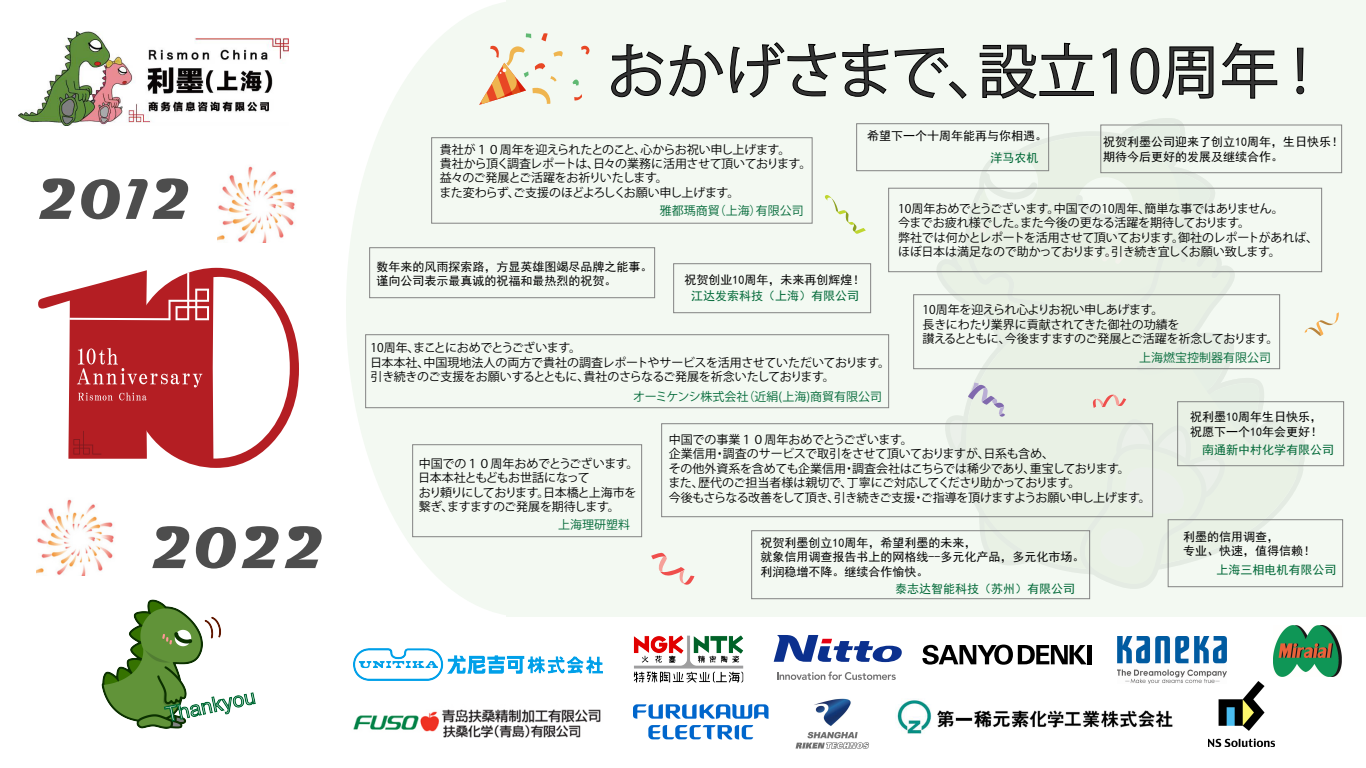
<style>
.page{position:relative;width:1366px;height:768px;background:#fff}
.page>*{position:absolute;margin:0;border:0;box-sizing:border-box;transform-origin:0 0}
.t1{font:700 60px "Magneto";color:#4d4d4d}
.t2{font:59px "Koz Go Pr 6 N";color:#333}
.t3{font:700 58px "Magneto";color:#4d4d4d}
.t4{font:12px/14.4px "Koz Go Pr 6 N";letter-spacing:-.03em;color:#000}
.t5{font:12px/14.4px "Sim Hei";color:#000}
.t6{font:12px "Sim Hei";color:#006837}
.t7{font:12px "Koz Go Pr 6 N";color:#006837}
</style>
<div class="page">
<img style="left:101px;top:599px;width:155px;height:130px">
<svg style="left:38px;top:268px;width:261px;height:200px"></svg>
<img style="left:18px;top:31px;width:271px;height:95px">
<div style="left:506px;top:0;width:860px;height:617px;background:#f3f9f2"></div>
<div style="left:346px;top:0;width:358px;height:617px;background:#f3f9f2;border-radius:50%"></div>
<svg style="left:611px;top:44px;width:112px;height:53px"></svg>
<svg style="left:730px;top:42px;width:106px;height:56px"></svg>
<svg style="left:842px;top:44px;width:46px;height:53px"></svg>
<svg style="left:895px;top:48px;width:72px;height:51px"></svg>
<svg style="left:980px;top:43px;width:114px;height:56px"></svg>
<svg style="left:1102px;top:48px;width:15px;height:46px"></svg>
<svg style="left:1131px;top:46px;width:83px;height:53px"></svg>
<svg style="left:1222px;top:42px;width:55px;height:57px"></svg>
<svg style="left:1296px;top:48px;width:8px;height:46px"></svg>
<img style="left:217px;top:166px;width:78px;height:77px">
<img style="left:36px;top:499px;width:78px;height:77px">
<svg style="left:581px;top:45px;width:9px;height:10px"></svg>
<svg style="left:572px;top:79px;width:7px;height:7px"></svg>
<svg style="left:574px;top:94px;width:8px;height:7px"></svg>
<svg style="left:479px;top:33px;width:84px;height:72px"></svg>
<img style="left:897px;top:700px;width:276px;height:34px">
<img style="left:795px;top:698px;width:74px;height:51px">
<img style="left:633px;top:704px;width:135px;height:36px">
<img style="left:1209px;top:681px;width:66px;height:66px">
<img style="left:1117px;top:636px;width:110px;height:48px">
<img style="left:1273px;top:625px;width:69px;height:52px">
<img style="left:633px;top:635px;width:111px;height:48px">
<svg style="left:774px;top:635px;width:128px;height:27px"></svg>
<svg style="left:777px;top:672px;width:119px;height:8px"></svg>
<hr style="left:1088px;top:645px;width:4px;height:19px;background:#000">
<svg style="left:922px;top:645px;width:165px;height:20px"></svg>
<img style="left:353px;top:709px;width:248px;height:29px">
<img style="left:353px;top:648px;width:250px;height:32px">
<svg style="left:936px;top:118px;width:403px;height:471px"></svg>
<svg style="left:651px;top:552px;width:43px;height:33px"></svg>
<svg style="left:824px;top:195px;width:42px;height:39px"></svg>
<div style="left:431px;top:137px;width:381px;height:86px;border:1px solid #838483"></div>
<div style="left:1101px;top:125px;width:241px;height:48px;border:1px solid #838483"></div>
<div style="left:365px;top:334px;width:524px;height:74px;border:1px solid #838483"></div>
<div style="left:856px;top:123px;width:193px;height:48px;border:1px solid #838483"></div>
<div style="left:888px;top:188px;width:434px;height:84px;border:1px solid #838483"></div>
<div style="left:661px;top:423px;width:492px;height:94px;border:1px solid #838483"></div>
<div style="left:369px;top:247px;width:286px;height:51px;border:1px solid #838483"></div>
<div style="left:673px;top:263px;width:198px;height:50px;border:1px solid #838483"></div>
<div style="left:1168px;top:519px;width:175px;height:68px;border:1px solid #838483"></div>
<div style="left:913px;top:294px;width:367px;height:75px;border:1px solid #838483"></div>
<div style="left:412px;top:444px;width:230px;height:93px;border:1px solid #838483"></div>
<div style="left:751px;top:530px;width:339px;height:69px;border:1px solid #838483"></div>
<div style="left:1177px;top:401px;width:167px;height:65px;border:1px solid #838483"></div>
<h3 class="t3" style="left:37px;top:166px;width:156px">2012</h3>
<h1 class="t1" style="left:150px;top:514px;width:177px">2022</h1>
<h2 class="t2" style="left:607px;top:38px;width:702px">おかげさまで、設立10周年 !</h2>
<p class="t4" style="left:439px;top:142px;width:374px">貴社が１０周年を迎えられたとのこと、心からお祝い申し上げます。<br>貴社から頂く調査レポートは、日々の業務に活用させて頂いております。益々のご発展とご活躍をお祈りいたします。<br>また変わらず、ご支援のほどよろしくお願い申し上げます。</p>
<p class="t7" style="left:660px;top:204px;width:145px">雅都瑪商貿（上海）有限公司</p>
<p class="t5" style="left:377px;top:259px;width:278px">数年来的风雨探索路，方显英雄图竭尽品牌之能事。谨向公司表示最真诚的祝福和最热烈的祝贺。</p>
<p class="t5" style="left:684px;top:272px;width:181px">祝贺创业10周年，未来再创辉煌！</p>
<p class="t6" style="left:691px;top:290px;width:169px">江达发索科技（上海）有限公司</p>
<p class="t5" style="left:867px;top:129px;width:181px">希望下一个十周年能再与你相遇。</p>
<p class="t6" style="left:991px;top:151px;width:49px">洋马农机</p>
<p class="t4" style="left:898px;top:201px;width:422px">10周年おめでとうございます。中国での10周年、簡単な事ではありません。<br>今までお疲れ様でした。また今後の更なる活躍を期待しております。<br>弊社では何かとレポートを活用させて頂いております。御社のレポートがあれば、ほぼ日本は満足なので助かっております。引き続き宜しくお願い致します。</p>
<p class="t5" style="left:1103px;top:135px;width:241px">祝贺利墨公司迎来了创立10周年，生日快乐！期待今后更好的发展及继续合作。</p>
<p class="t4" style="left:370px;top:341px;width:522px">10周年、まことにおめでとうございます。<br>日本本社、中国現地法人の両方で貴社の調査レポートやサービスを活用させていただいております。引き続きのご支援をお願いするとともに、貴社のさらなるご発展を祈念いたしております。</p>
<p class="t7" style="left:633px;top:389px;width:250px">オーミケンシ株式会社（近絹(上海)商貿有限公司</p>
<p class="t4" style="left:923px;top:303px;width:357px">10周年を迎えられ心よりお祝い申しあげます。<br>長きにわたり業界に貢献されてきた御社の功績を<br>讃えるとともに、今後ますますのご発展とご活躍を祈念しております。</p>
<p class="t7" style="left:1139px;top:350px;width:133px">上海燃宝控制器有限公司</p>
<p class="t4" style="left:418px;top:456px;width:222px">中国での１０周年おめでとうございます。日本本社ともどもお世話になって<br>おり頼りにしております。日本橋と上海市を繋ぎ、ますますのご発展を期待します。</p>
<p class="t7" style="left:558px;top:518px;width:73px">上海理研塑料</p>
<p class="t4" style="left:668px;top:433px;width:484px">中国での事業１０周年おめでとうございます。　<br>企業信用・調査のサービスで取引をさせて頂いておりますが、日系も含め、<br>その他外資系を含めても企業信用・調査会社はこちらでは稀少であり、重宝しております。<br>また、歴代のご担当者様は親切で、丁寧にご対応してくださり助かっております。<br>今後もさらなる改善をして頂き、引き続きご支援・ご指導を頂けますようお願い申し上げます。</p>
<p class="t5" style="left:760px;top:536px;width:325px">祝贺利墨创立10周年，希望利墨的未来，<br>就象信用调查报告书上的网格线--多元化产品，多元化市场。利润稳增不降。继续合作愉快。</p>
<p class="t6" style="left:895px;top:583px;width:181px">泰志达智能科技（苏州）有限公司</p>
<p class="t5" style="left:1190px;top:410px;width:133px">祝利墨10周年生日快乐，祝愿下一个10年会更好！</p>
<p class="t6" style="left:1202px;top:444px;width:133px">南通新中村化学有限公司</p>
<p class="t5" style="left:1183px;top:529px;width:133px">利墨的信用调查，<br>专业、快速，值得信赖！</p>
<p class="t6" style="left:1217px;top:564px;width:121px">上海三相电机有限公司</p>
</div>
